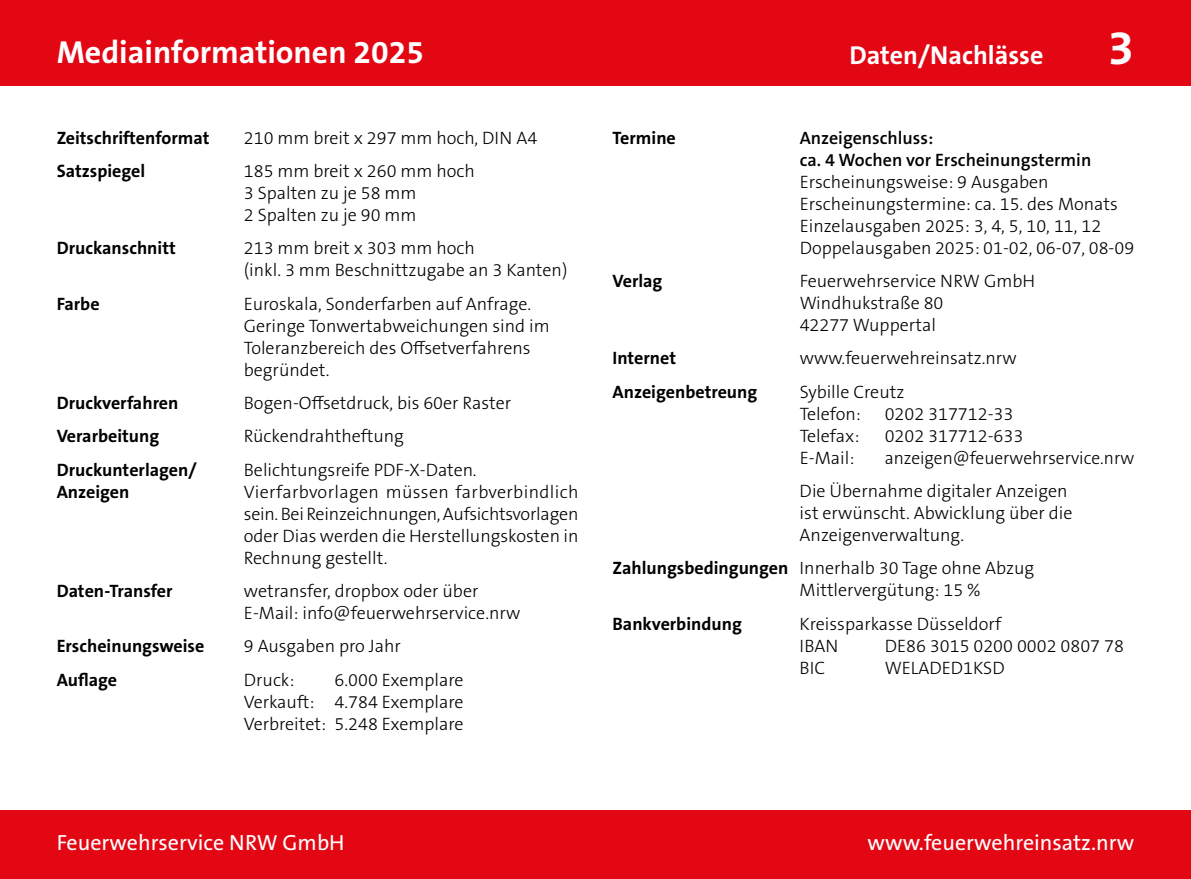
<style>
.page{position:relative;width:1191px;height:879px;background:#fff}
.page>*{position:absolute;margin:0;border:0;box-sizing:border-box;transform-origin:0 0}
.t1{font:700 48px "The Sans B W7";color:#fff}
.t2{font:700 32px "The Sans B W7";color:#fff}
.t3{font:700 26px "The Sans B W7";color:#fff}
.t4{font:22px "The Sans B W5 Plain";color:#fff}
.t5{font:300 18px/22px "The Sans B W3";color:#000}
.t6{font:700 18px "The Sans B W7";color:#000}
.t7{font:600 18px/22px "The Sans B W6";color:#000}
.s1{font-family:"The Sans B W7";font-weight:700}
</style>
<div class="page">
<div style="left:0;top:811px;width:1191px;height:68px;background:#e30613"></div>
<div style="left:0;top:0;width:1191px;height:85px;background:#e30613"></div>
<h2 class="t2" style="left:57px;top:32px;width:369px">Mediainformationen 2025</h2>
<h3 class="t3" style="left:849px;top:38px;width:196px">Daten/Nachlässe</h3>
<h1 class="t1" style="left:1107px;top:17px;width:28px">3</h1>
<p class="t6" style="left:57px;top:126px;width:154px">Zeitschriftenformat</p>
<p class="t5" style="left:244px;top:127px;width:295px">210 mm breit x 297 mm hoch, DIN A4</p>
<p class="t6" style="left:57px;top:159px;width:90px">Satzspiegel</p>
<p class="t5" style="left:244px;top:160px;width:233px">185 mm breit x 260 mm hoch<br>3 Spalten zu je 58 mm<br>2 Spalten zu je 90 mm</p>
<p class="t6" style="left:57px;top:237px;width:121px">Druckanschnitt</p>
<p class="t5" style="left:244px;top:237px;width:325px">213 mm breit x 303 mm hoch<br>(inkl. 3 mm Beschnittzugabe an 3 Kanten)</p>
<p class="t6" style="left:57px;top:292px;width:44px">Farbe</p>
<p class="t5" style="left:244px;top:293px;width:307px">Euroskala, Sonderfarben auf Anfrage.<br>Geringe Tonwertabweichungen sind im<br>Toleranzbereich des Offsetverfahrens begründet.</p>
<p class="t6" style="left:57px;top:391px;width:123px">Druckverfahren</p>
<p class="t5" style="left:244px;top:392px;width:269px">Bogen-Offsetdruck, bis 60er Raster</p>
<p class="t6" style="left:57px;top:425px;width:104px">Verarbeitung</p>
<p class="t5" style="left:244px;top:425px;width:162px">Rückendrahtheftung</p>
<p class="t6" style="left:57px;top:458px;width:142px">Druckunterlagen/</p>
<p class="t5" style="left:244px;top:459px;width:234px">Belichtungsreife PDF-X-Daten.</p>
<p class="t6" style="left:57px;top:480px;width:74px">Anzeigen</p>
<p class="t5" style="left:244px;top:481px;width:336px;text-align:justify">Vierfarbvorlagen müssen farbverbindlich sein. Bei Reinzeichnungen, Aufsichtsvorlagen oder Dias werden die Herstellungskosten in Rechnung gestellt.</p>
<p class="t6" style="left:57px;top:579px;width:117px">Daten-Transfer</p>
<p class="t5" style="left:244px;top:580px;width:278px">wetransfer, dropbox oder über<br>E-Mail: info@feuerwehrservice.nrw</p>
<p class="t6" style="left:57px;top:635px;width:149px">Erscheinungsweise</p>
<p class="t5" style="left:244px;top:635px;width:158px">9 Ausgaben pro Jahr</p>
<p class="t6" style="left:57px;top:668px;width:62px">Auflage</p>
<p class="t5" style="left:244px;top:669px;width:52px">Druck:</p>
<p class="t5" style="left:244px;top:669px;width:221px;text-align:justify;text-indent:91px">6.000 Exemplare Verkauft: 4.784 Exemplare Verbreitet: 5.248 Exemplare</p>
<p class="t6" style="left:612px;top:126px;width:65px">Termine</p>
<p class="t7" style="left:799px;top:127px;width:293px">Anzeigenschluss:<br>ca. 4 Wochen vor Erscheinungstermin</p>
<p class="t5" style="left:799px;top:171px;width:336px">Erscheinungsweise: 9 Ausgaben Erscheinungstermine: ca. 15. des Monats Einzelausgaben 2025: 3, 4, 5, 10, 11, 12<br>Doppelausgaben 2025: 01-02, 06-07, 08-09</p>
<p class="t6" style="left:612px;top:269px;width:51px">Verlag</p>
<p class="t5" style="left:799px;top:270px;width:237px">Feuerwehrservice NRW GmbH<br>Windhukstraße 80<br>42277 Wuppertal</p>
<p class="t6" style="left:612px;top:347px;width:65px">Internet</p>
<p class="t5" style="left:799px;top:347px;width:218px">www.feuerwehreinsatz.nrw</p>
<p class="t6" style="left:612px;top:380px;width:146px">Anzeigenbetreung</p>
<p class="t5" style="left:799px;top:381px;width:106px">Sybille Creutz<br>Telefon:</p>
<p class="t5" style="left:884px;top:403px;width:130px">0202 317712-33</p>
<p class="t5" style="left:799px;top:425px;width:61px">Telefax:</p>
<p class="t5" style="left:884px;top:425px;width:140px">0202 317712-633</p>
<p class="t5" style="left:799px;top:447px;width:56px">E-Mail:</p>
<p class="t5" style="left:799px;top:441px;width:336px;line-height:33.4px;text-indent:85px">anzeigen@feuerwehrservice.nrw<br>Die Übernahme digitaler Anzeigen</p>
<p class="t5" style="left:799px;top:502px;width:274px">ist erwünscht. Abwicklung über die<br>Anzeigenverwaltung.</p>
<p class="t5" style="left:799px;top:557px;width:236px;text-indent:-187px"><span class="s1">Zahlungsbedingungen</span> Innerhalb 30 Tage ohne Abzug<br>Mittlervergütung: 15 %</p>
<p class="t6" style="left:612px;top:612px;width:131px">Bankverbindung</p>
<p class="t5" style="left:799px;top:613px;width:203px">Kreissparkasse Düsseldorf<br>IBAN</p>
<p class="t5" style="left:884px;top:635px;width:241px">DE86 3015 0200 0002 0807 78</p>
<p class="t5" style="left:799px;top:657px;width:27px">BIC</p>
<p class="t5" style="left:884px;top:657px;width:121px">WELADED1KSD</p>
<p class="t4" style="left:57px;top:828px;width:289px">Feuerwehrservice NRW GmbH</p>
<p class="t4" style="left:867px;top:828px;width:268px">www.feuerwehreinsatz.nrw</p>
</div>
